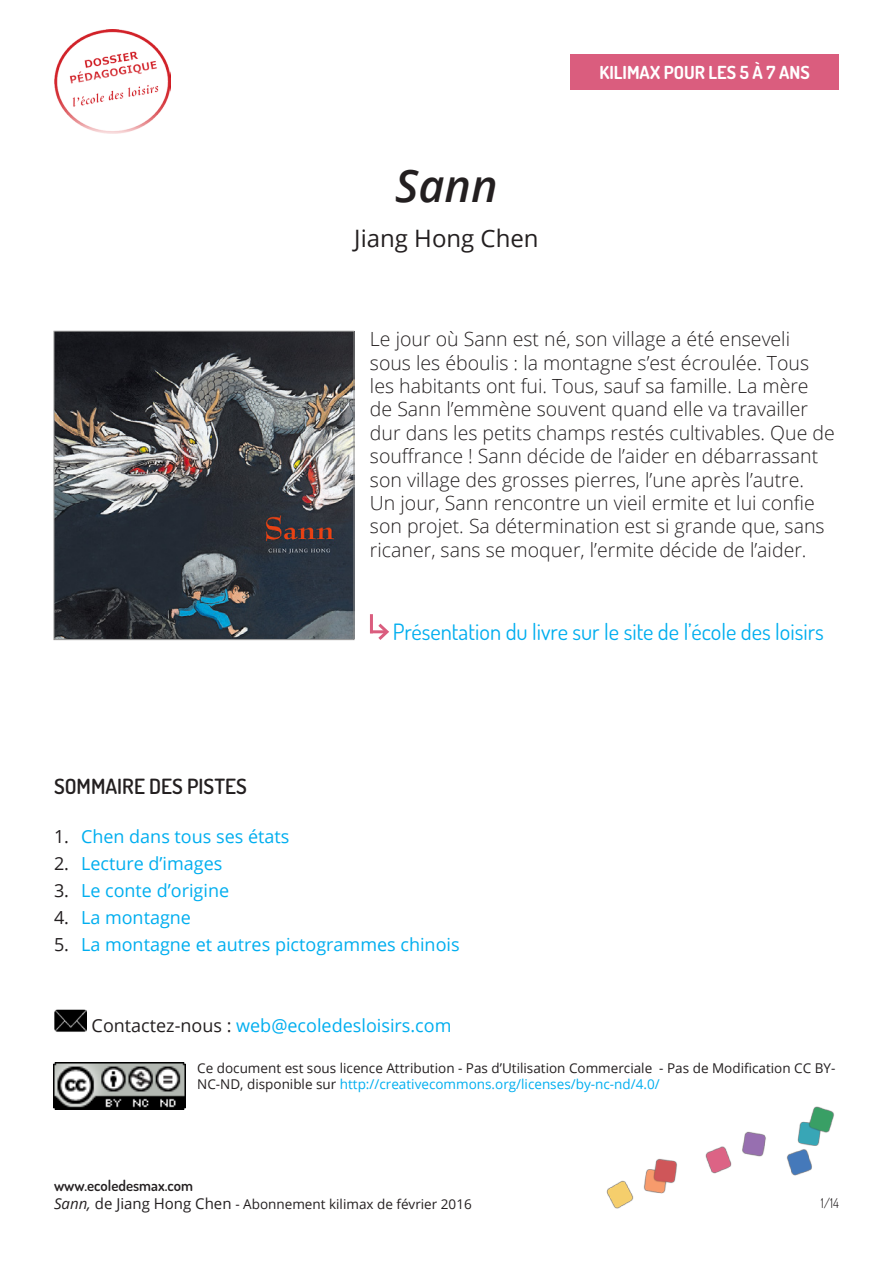
<style>
.page{position:relative;width:893px;height:1263px;background:#fff}
.page>*{position:absolute;margin:0;border:0;box-sizing:border-box;transform-origin:0 0}
.t1{font:italic 600 45px "Open Sans";color:#231f20}
.t2{font:24px "Open Sans";color:#231f20}
.t3{font:22.5px "Dosis";color:#00aeef}
.t4{font:600 21px "Dosis";color:#231f20}
.t5{font:300 19.5px/23.4px "Open Sans";color:#231f20}
.t6{font:18px "Open Sans";color:#00aeef}
.t7{font:700 18px "Dosis";color:#fff}
.t8{font:600 15px "Dosis";color:#231f20}
.Texte_courant{font:13.5px/16.2px "Open Sans";color:#231f20}
.t9{font:300 13.5px "Dosis";color:#231f20}
.s1{color:#231f20}
.s2{color:#00aeef}
.s3{font-style:italic;font-size:15px}
.s4{font-size:15px}
</style>
<div class="page">
<img style="left:54px;top:30px;width:117px;height:103px">
<img style="left:606px;top:1106px;width:228px;height:103px">
<img style="left:56px;top:333px;width:296px;height:305px">
<div style="left:54px;top:331px;width:300px;height:309px;border:1px solid #8d8d8d"></div>
<img style="left:54px;top:1009px;width:33px;height:23px">
<hr style="left:370px;top:614px;width:3px;height:19px;background:#da5d7e">
<hr style="left:370px;top:630px;width:17px;height:3px;background:#da5d7e">
<svg style="left:375px;top:623px;width:14px;height:17px"></svg>
<img style="left:54px;top:1063px;width:132px;height:46px">
<div style="left:570px;top:54px;width:269px;height:36px;background:#da5d7e"></div>
<p class="t1" style="left:395px;top:154px;width:104px">Sann</p>
<p class="t2" style="left:354px;top:222px;width:186px">Jiang Hong Chen</p>
<p class="t7" style="left:599px;top:60px;width:212px">KILIMAX POUR LES 5 À 7 ANS</p>
<p class="t5" style="left:370px;top:327px;width:466px">Le jour où Sann est né, son village a été enseveli sous les éboulis : la montagne s’est écroulée. Tous les habitants ont fui. Tous, sauf sa famille. La mère de Sann l’emmène souvent quand elle va travailler dur dans les petits champs restés cultivables. Que de souffrance ! Sann décide de l’aider en débarrassant son village des grosses pierres, l’une après l’autre.<br>Un jour, Sann rencontre un vieil ermite et lui confie son projet. Sa détermination est si grande que, sans ricaner, sans se moquer, l’ermite décide de l’aider.</p>
<p class="t3" style="left:393px;top:617px;width:432px">Présentation du livre sur le site de l’école des loisirs</p>
<p class="t4" style="left:54px;top:773px;width:194px">SOMMAIRE DES PISTES</p>
<p class="t6" style="left:54px;top:824px;width:237px"><span class="s1">1.</span> Chen dans tous ses états</p>
<p class="t6" style="left:54px;top:851px;width:170px"><span class="s1">2.</span> Lecture d’images</p>
<p class="t6" style="left:54px;top:878px;width:177px"><span class="s1">3.</span> Le conte d’origine</p>
<p class="t6" style="left:54px;top:905px;width:139px"><span class="s1">4.</span> La montagne</p>
<p class="t6" style="left:54px;top:932px;width:407px"><span class="s1">5.</span> La montagne et autres pictogrammes chinois</p>
<p class="t6" style="left:92px;top:1013px;width:361px"><span class="s1">Contactez-nous :</span> web@ecoledesloisirs.com</p>
<p class="Texte_courant" style="left:197px;top:1060px;width:640px">Ce document est sous licence Attribution - Pas d’Utilisation Commerciale - Pas de Modification CC BY-<br>NC-ND, disponible sur <span class="s2">http://creativecommons.org/licenses/by-nc-nd/4.0/</span></p>
<p class="t8" style="left:54px;top:1175px;width:141px">www.ecoledesmax.com</p>
<p class="Texte_courant" style="left:54px;top:1195px;width:419px"><span class="s3">Sann,</span> <span class="s4">de Jiang Hong Chen</span> - Abonnement kilimax de février 2016</p>
<p class="t9" style="left:821px;top:1194px;width:20px">1/14</p>
</div>
